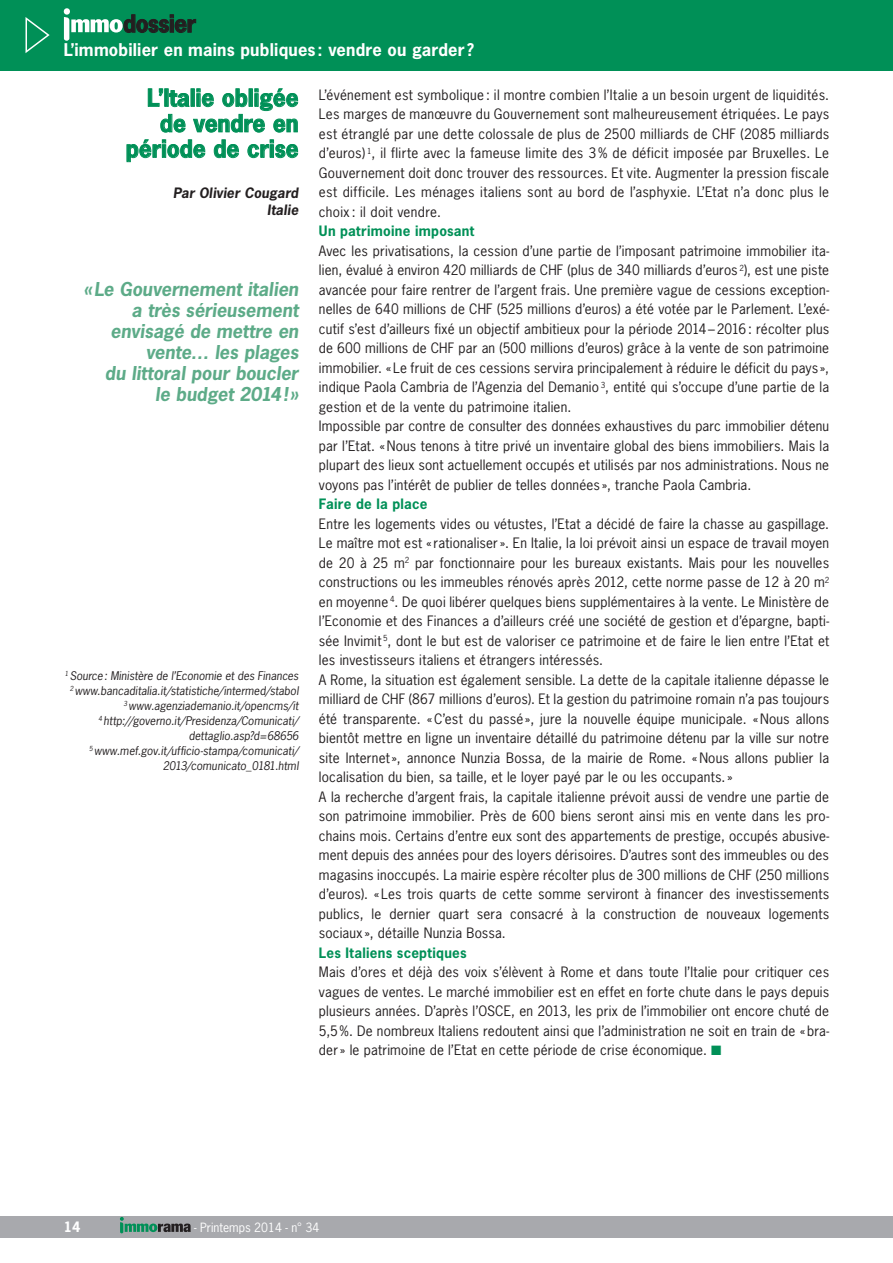
<style>
.page{position:relative;width:893px;height:1263px;background:#fff}
.page>*{position:absolute;margin:0;border:0;box-sizing:border-box;transform-origin:0 0}
.Dossier_Titre_Articl{font:700 22.5px "News Gothic Std";color:#009057}
.t1{font:700 22.5px "News Gothic Std";letter-spacing:-.02em;color:#231f20}
.Redac_Intro{font:italic 700 18px/21px "News Gothic Std";color:#5dab88;text-align:right}
.t2{font:700 16.5px "News Gothic Std";letter-spacing:.01em;color:#fff}
.Redac_Texte{font:13.5px/19.5px "News Gothic Std";letter-spacing:.015em;color:#231f20;text-align:justify}
.Redac_Sous_Titres{font:700 13.5px "News Gothic Std";letter-spacing:.02em;color:#009057}
.Dossier_Auteur_et_Pa{font:italic 700 13.5px "News Gothic Std";letter-spacing:.01em;color:#231f20}
.t3{font:700 13.5px "News Gothic Std";color:#fff}
.t4{font:12px "News Gothic Std";color:#fff}
.Asterisque{font:italic 11.25px/15px "News Gothic Std";letter-spacing:.005em;color:#231f20;text-align:right}
.s1{font-style:inherit}
.s2{color:#009057}
</style>
<div class="page">
<div style="left:0;top:0;width:893px;height:70px;background:#009057"></div>
<div style="left:64px;top:8px;width:6px;height:7px;background:#fff;border-radius:50%"></div>
<svg style="left:64px;top:14px;width:132px;height:27px"></svg>
<svg style="left:25px;top:17px;width:25px;height:36px"></svg>
<div style="left:0;top:1216px;width:893px;height:21px;background:#a8a9ad"></div>
<svg style="left:120px;top:1217px;width:71px;height:16px"></svg>
<svg style="left:148px;top:88px;width:150px;height:45px"></svg>
<svg style="left:127px;top:139px;width:78px;height:23px"></svg>
<svg style="left:214px;top:139px;width:25px;height:19px"></svg>
<svg style="left:247px;top:140px;width:51px;height:18px"></svg>
<h1 class="t1" style="left:123px;top:9px;width:74px">dossier</h1>
<p class="t2" style="left:64px;top:38px;width:412px">L’immobilier en mains publiques : vendre ou garder ?</p>
<p class="Dossier_Titre_Articl" style="left:147px;top:83px;width:153px">L’Italie obligée</p>
<p class="Dossier_Titre_Articl" style="left:160px;top:108px;width:140px">de vendre en</p>
<p class="Dossier_Titre_Articl" style="left:126px;top:134px;width:174px">période de crise</p>
<p class="Dossier_Auteur_et_Pa" style="left:173px;top:184px;width:127px">Par Olivier Cougard</p>
<p class="Dossier_Auteur_et_Pa" style="left:267px;top:201px;width:33px">Italie</p>
<p class="Redac_Intro" style="left:83px;top:279px;width:217px">«Le Gouvernement italien</p>
<p class="Redac_Intro" style="left:132px;top:300px;width:168px">a très sérieusement</p>
<p class="Redac_Intro" style="left:111px;top:321px;width:189px">envisagé de mettre en vente… les plages</p>
<p class="Redac_Intro" style="left:105px;top:363px;width:195px">du littoral pour boucler</p>
<p class="Redac_Intro" style="left:155px;top:384px;width:145px">le budget 2014!»</p>
<p class="Asterisque" style="left:65px;top:668px;width:235px"><sup>1</sup> Source: Ministère de l’Economie et des Finances</p>
<p class="Asterisque" style="left:70px;top:683px;width:230px"><sup>2</sup> www.bancaditalia.it/statistiche/intermed/stabol</p>
<p class="Asterisque" style="left:123px;top:698px;width:177px"><sup>3</sup> www.agenziademanio.it/opencms/it</p>
<p class="Asterisque" style="left:99px;top:713px;width:202px"><sup>4</sup> http://governo.it/Presidenza/Comunicati/ dettaglio.asp?d=68656</p>
<p class="Asterisque" style="left:89px;top:743px;width:211px"><sup>5</sup> www.mef.gov.it/ufficio-stampa/comunicati/<br>2013/comunicato_0181.html</p>
<p class="Redac_Texte" style="left:319px;top:85px;width:512px">L’événement est symbolique : il montre combien l’Italie a un besoin urgent de liquidités.<br>Les marges de manœuvre du Gouvernement sont malheureusement étriquées. Le pays est étranglé par une dette colossale de plus de 2500 milliards de CHF (2085 milliards d’euros) <sup>1</sup>, il flirte avec la fameuse limite des 3% de déficit imposée par Bruxelles. Le Gouvernement doit donc trouver des ressources. Et vite. Augmenter la pression fiscale est difficile. Les ménages italiens sont au bord de l’asphyxie. L’Etat n’a donc plus le choix : il doit vendre.</p>
<p class="Redac_Sous_Titres" style="left:319px;top:222px;width:157px">Un patrimoine imposant</p>
<p class="Redac_Texte" style="left:319px;top:241px;width:512px">Avec les privatisations, la cession d’une partie de l’imposant patrimoine immobilier ita&shy;lien, évalué à environ 420 milliards de CHF (plus de 340 milliards d’euros <sup>2</sup>), est une piste avancée pour faire rentrer de l’argent frais. Une première vague de cessions exception&shy;nelles de 640 millions de CHF (525 millions d’euros) a été votée par le Parlement. L’exé&shy;cutif s’est d’ailleurs fixé un objectif ambitieux pour la période 2014–2016: récolter plus de 600 millions de CHF par an (500 millions d’euros) grâce à la vente de son patrimoine immobilier. «Le fruit de ces cessions servira principalement à réduire le déficit du pays », indique Paola Cambria de l’Agenzia del Demanio <sup>3</sup>, entité qui s’occupe d’une partie de la gestion et de la vente du patrimoine italien.</p>
<p class="Redac_Texte" style="left:319px;top:416px;width:512px">Impossible par contre de consulter des données exhaustives du parc immobilier détenu par l’Etat. «Nous tenons à titre privé un inventaire global des biens immobiliers. Mais la plupart des lieux sont actuellement occupés et utilisés par nos administrations. Nous ne voyons pas l’intérêt de publier de telles données», tranche Paola <span class="s1">C</span>ambria.</p>
<p class="Redac_Sous_Titres" style="left:319px;top:495px;width:110px">Faire de la place</p>
<p class="Redac_Texte" style="left:319px;top:514px;width:512px">Entre les logements vides ou vétustes, l’Etat a décidé de faire la chasse au gaspillage.<br>Le maître mot est «rationaliser ». En Italie, la loi prévoit ainsi un espace de travail moyen de 20 à 25 m<sup>2</sup> par fonctionnaire pour les bureaux existants. Mais pour les nouvelles constructions ou les immeubles rénovés après 2012, cette norme passe de 12 à 20 m<sup>2 </sup>en moyenne <sup>4</sup>. De quoi libérer quelques biens supplémentaires à la vente. Le Ministère de l’Economie et des Finances a d’ailleurs créé une société de gestion et d’épargne, bapti&shy;sée Invimit <sup>5</sup>, dont le but est de valoriser ce patrimoine et de faire le lien entre l’Etat et les investisseurs italiens et étrangers intéressés.</p>
<p class="Redac_Texte" style="left:319px;top:670px;width:512px">A Rome, la situation est également sensible. La dette de la capitale italienne dépasse le milliard de CHF (867 millions d’euros). Et la gestion du patrimoine romain n’a pas toujours été transparente. «C’est du passé», jure la nouvelle équipe municipale. «Nous allons bientôt mettre en ligne un inventaire détaillé du patrimoine détenu par la ville sur notre site Internet », annonce Nunzia Bossa, de la mairie de Rome. «Nous allons publier la localisation du bien, sa taille, et le loyer payé par le ou les occupants.»</p>
<p class="Redac_Texte" style="left:319px;top:787px;width:512px">A la recherche d’argent frais, la capitale italienne prévoit aussi de vendre une partie de son patrimoine immobilier. Près de 600 biens seront ainsi mis en vente dans les pro&shy;chains mois. Certains d’entre eux sont des appartements de prestige, occupés abusive&shy;ment depuis des années pour des loyers dérisoires. D’autres sont des immeubles ou des magasins inoccupés. La mairie espère récolter plus de 300 millions de CHF (250 millions d’euros). «Les trois quarts de cette somme serviront à financer des investissements publics, le dernier quart sera consacré à la construction de nouveaux logements sociaux », détaille Nunzia Bossa.</p>
<p class="Redac_Sous_Titres" style="left:319px;top:944px;width:149px">Les Italiens sceptiques</p>
<p class="Redac_Texte" style="left:319px;top:962px;width:512px">Mais d’ores et déjà des voix s’élèvent à Rome et dans toute l’Italie pour critiquer ces vagues de ventes. Le marché immobilier est en effet en forte chute dans le pays depuis plusieurs années. D’après l’OSCE, en 2013, les prix de l’immobilier ont encore chuté de 5,5%. De nombreux Italiens redoutent ainsi que l’administration ne soit en train de «bra&shy;der» le patrimoine de l’Etat en cette période de crise économique. <span class="s2">■</span></p>
<p class="t3" style="left:64px;top:1218px;width:18px">14</p>
<p class="t4" style="left:194px;top:1219px;width:127px">- Printemps 2014 - n° 34</p>
</div>
